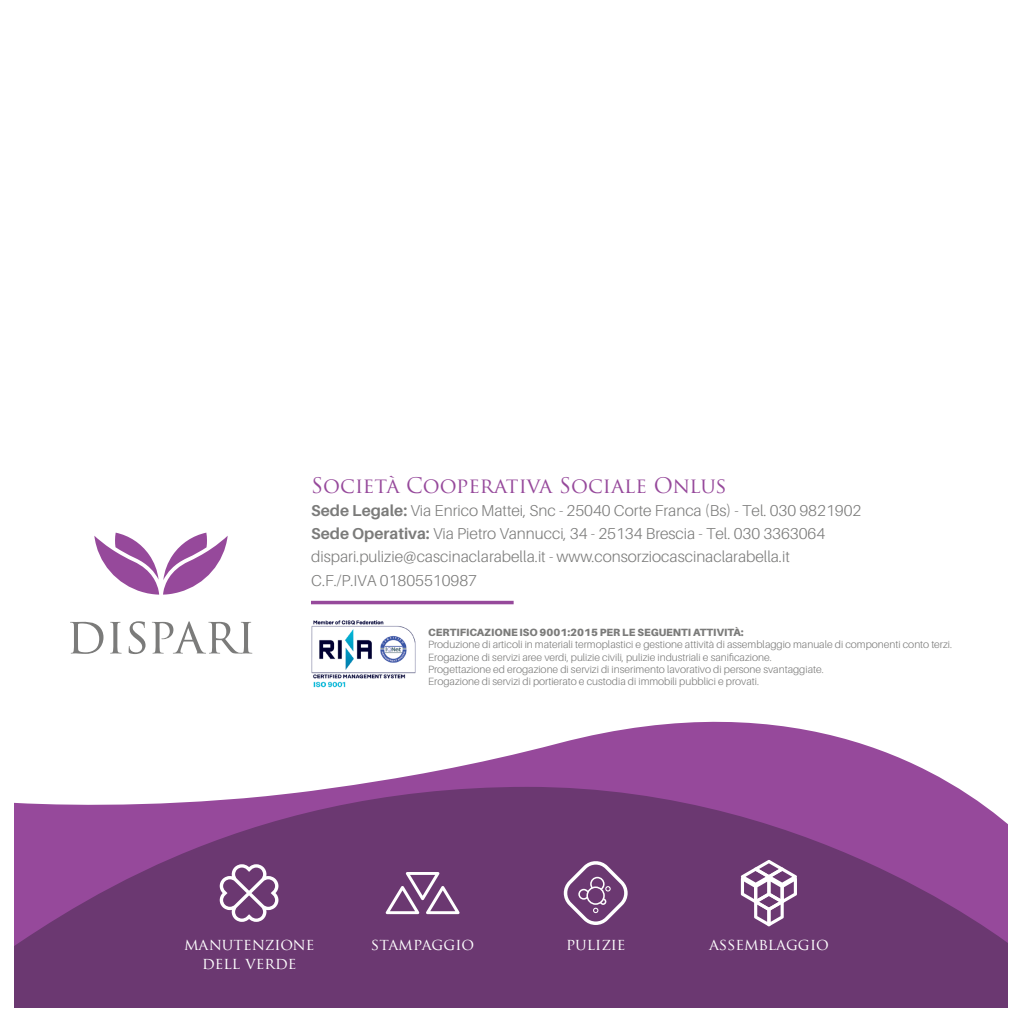
<style>
.page{position:relative;width:1022px;height:1022px;background:#fff}
.page>*{position:absolute;margin:0;border:0;box-sizing:border-box;transform-origin:0 0}
.t1{font:21px "Trajan Pro";color:#96499b}
.t2{font:300 15.75px/22.8px "Aileron";color:#7b7b7a}
.t3{font:15.75px/18.9px "Trajan Pro";color:#fff;text-align:center}
.t4{font:300 10.5px/12.4px "Aileron";color:#7b7b7a}
.s1{font-weight:700}
.s2{font-weight:900}
</style>
<div class="page">
<svg style="left:340px;top:721px;width:616px;height:66px;fill:#96499b"></svg>
<svg style="left:15px;top:787px;width:992px;height:220px;background:#78407d"></svg>
<svg style="left:741px;top:860px;width:56px;height:66px"></svg>
<svg style="left:564px;top:859px;width:64px;height:66px;background:#885f8c"></svg>
<svg style="left:220px;top:864px;width:58px;height:58px"></svg>
<svg style="left:386px;top:872px;width:74px;height:42px"></svg>
<svg style="left:94px;top:533px;width:134px;height:62px"></svg>
<svg style="left:70px;top:621px;width:33px;height:33px"></svg>
<svg style="left:110px;top:622px;width:12px;height:31px"></svg>
<svg style="left:129px;top:621px;width:17px;height:33px"></svg>
<svg style="left:152px;top:621px;width:100px;height:32px"></svg>
<img style="left:311px;top:620px;width:105px;height:68px">
<hr style="left:311px;top:601px;width:203px;height:3px;background:#96499b">
<p class="t1" style="left:311px;top:472px;width:417px">SOCIETÀ COOPERATIVA SOCIALE ONLUS</p>
<p class="t2" style="left:311px;top:499px;width:552px"><span class="s1">Sede Legale:</span> Via Enrico Mattei, Snc - 25040 Corte Franca (Bs) - Tel. 030 9821902<br><span class="s1">Sede Operativa:</span> Via Pietro Vannucci, 34 - 25134 Brescia - Tel. 030 3363064 dispari.pulizie@cascinaclarabella.it - www.consorziocascinaclarabella.it</p>
<p class="t2" style="left:311px;top:569px;width:167px">C.F./P.IVA 01805510987</p>
<p class="t4" style="left:428px;top:626px;width:525px"><span class="s2">CERTIFICAZIONE ISO 9001:2015 PER LE SEGUENTI ATTIVITÀ:<br></span>Produzione di articoli in materiali termoplastici e gestione attività di assemblaggio manuale di componenti conto terzi.<br>Erogazione di servizi aree verdi, pulizie civili, pulizie industriali e sanificazione.<br>Progettazione ed erogazione di servizi di inserimento lavorativo di persone svantaggiate.<br>Erogazione di servizi di portierato e custodia di immobili pubblici e provati.</p>
<p class="t3" style="left:184px;top:934px;width:132px">MANUTENZIONE<br>DELL VERDE</p>
<p class="t3" style="left:371px;top:934px;width:105px">STAMPAGGIO</p>
<p class="t3" style="left:566px;top:934px;width:61px">PULIZIE</p>
<p class="t3" style="left:709px;top:935px;width:121px">ASSEMBLAGGIO</p>
</div>
